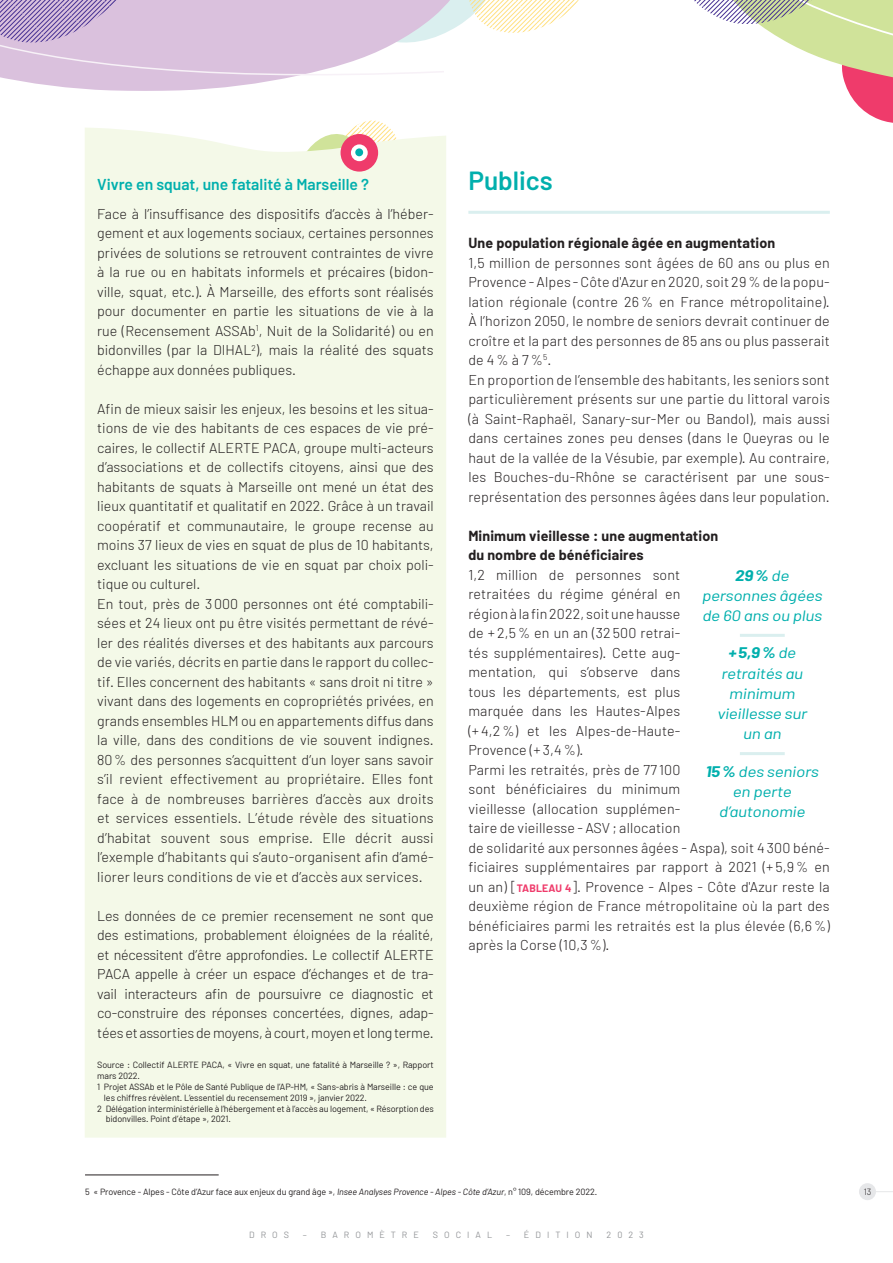
<style>
.page{position:relative;width:893px;height:1263px;background:#fff}
.page>*{position:absolute;margin:0;border:0;box-sizing:border-box;transform-origin:0 0}
.t1{font:600 26.25px "Barlow";color:#00afad}
.t2{font:600 15.75px "Barlow";color:#00afad}
.t3{font:italic 15px/20.2px "Barlow";letter-spacing:-.015em;color:#00afad;text-align:center;scale:1.15 1}
.t4{font:300 14.25px/19.5px "Barlow";letter-spacing:.01em;color:#231f20}
.t5{font:700 14.25px/19.5px "Barlow";letter-spacing:.01em;color:#231f20}
.t6{font:9px "Barlow";letter-spacing:-.01em;color:#231f20}
.t7{font:9px "Barlow";letter-spacing:.67em;color:#939598}
.t8{font:300 9px "Barlow";color:#231f20}
.s1{font-weight:700;font-size:10.5px;color:#ef3b6b}
.s2{font-weight:700}
.s3{font-style:italic}
</style>
<div class="page">
<div style="left:85px;top:128px;width:361px;height:1009px;background:#f4f9e8"></div>
<svg style="left:292px;top:120px;width:122px;height:145px;background:#f4efe1"></svg>
<div style="left:355px;top:148px;width:8px;height:8px;background:#00afad;border-radius:50%"></div>
<svg style="left:876px;top:1191px;width:17px;height:1px"></svg>
<div style="left:859px;top:1183px;width:17px;height:17px;background:#e6e7e9;border-radius:50%"></div>
<svg style="left:763px;top:0;width:130px;height:123px"></svg>
<svg style="left:694px;top:0;width:161px;height:27px;fill:#d0e39a"></svg>
<svg style="left:505px;top:0;width:74px;height:33px"></svg>
<svg style="left:0;top:0;width:505px;height:91px"></svg>
<hr style="left:468px;top:211px;width:362px;height:3px;background:#daefef">
<hr style="left:85px;top:1174px;width:134px;height:1px;background:#231f20">
<hr style="left:740px;top:634px;width:45px;height:3px;background:#daefef">
<hr style="left:740px;top:752px;width:45px;height:3px;background:#daefef">
<p class="t2" style="left:97px;top:174px;width:273px">Vivre en squat, une fatalité à Marseille ?</p>
<p class="t4" style="left:97px;top:204px;width:338px;text-align:justify">Face à l’insuffisance des dispositifs d’accès à l’héber&shy;gement et aux logements sociaux, certaines personnes privées de solutions se retrouvent contraintes de vivre à la rue ou en habitats informels et précaires (bidon&shy;ville, squat, etc.). À Marseille, des efforts sont réalisés pour documenter en partie les situations de vie à la rue (Recensement ASSAb<sup>1</sup>, Nuit de la Solidarité) ou en bidonvilles (par la DIHAL<sup>2</sup>), mais la réalité des squats échappe aux données publiques.</p>
<p class="t4" style="left:97px;top:399px;width:338px">Afin de mieux saisir les enjeux, les besoins et les situa&shy;tions de vie des habitants de ces espaces de vie pré&shy;caires, le collectif ALERTE PACA, groupe multi-acteurs d’associations et de collectifs citoyens, ainsi que des habitants de squats à Marseille ont mené un état des lieux quantitatif et qualitatif en 2022. Grâce à un travail coopératif et communautaire, le groupe recense au moins 37 lieux de vies en squat de plus de 10 habitants, excluant les situations de vie en squat par choix poli&shy;tique ou culturel.<br>En tout, près de 3000 personnes ont été comptabili&shy;sées et 24 lieux ont pu être visités permettant de révé&shy;ler des réalités diverses et des habitants aux parcours de vie variés, décrits en partie dans le rapport du collec&shy;tif. Elles concernent des habitants « sans droit ni titre » vivant dans des logements en copropriétés privées, en grands ensembles HLM ou en appartements diffus dans la ville, dans des conditions de vie souvent indignes.<br>80% des personnes s’acquittent d’un loyer sans savoir s’il revient effectivement au propriétaire. Elles font face à de nombreuses barrières d’accès aux droits et services essentiels. L’étude révèle des situations d’habitat souvent sous emprise. Elle décrit aussi l’exemple d’habitants qui s’auto-organisent afin d’amé&shy;liorer leurs conditions de vie et d’accès aux services.</p>
<p class="t4" style="left:97px;top:906px;width:338px;text-align:justify">Les données de ce premier recensement ne sont que des estimations, probablement éloignées de la réalité, et nécessitent d’être approfondies. Le collectif ALERTE PACA appelle à créer un espace d’échanges et de tra&shy;vail interacteurs afin de poursuivre ce diagnostic et co-construire des réponses concertées, dignes, adap&shy;tées et assorties de moyens, à court, moyen et long terme.</p>
<p class="t6" style="left:97px;top:1059px;width:338px">Source : Collectif ALERTE PACA, « Vivre en squat, une fatalité à Marseille ? », Rapport</p>
<p class="t6" style="left:97px;top:1070px;width:44px">mars 2022.</p>
<p class="t6" style="left:97px;top:1081px;width:338px">1 Projet ASSAb et le Pôle de Santé Publique de l’AP-HM, « Sans-abris à Marseille : ce que</p>
<p class="t6" style="left:104px;top:1092px;width:265px">les chiffres révèlent. L’essentiel du recensement 2019 », janvier 2022.</p>
<p class="t6" style="left:97px;top:1103px;width:338px">2 Délégation interministérielle à l’hébergement et à l’accès au logement, « Résorption des</p>
<p class="t6" style="left:106px;top:1113px;width:127px">bidonvilles. Point d’étape », 2021.</p>
<h1 class="t1" style="left:468px;top:164px;width:86px">Publics</h1>
<p class="t5" style="left:468px;top:233px;width:308px">Une population régionale âgée en augmentation</p>
<p class="t4" style="left:468px;top:252px;width:363px">1,5 million de personnes sont âgées de 60 ans ou plus en Provence - Alpes - Côte d'Azur en 2020, soit 29 % de la popu&shy;lation régionale (contre 26 % en France métropolitaine).<br>À l’horizon 2050, le nombre de seniors devrait continuer de croître et la part des personnes de 85 ans ou plus passerait de 4 % à 7 %<sup>5</sup>.<br>En proportion de l’ensemble des habitants, les seniors sont particulièrement présents sur une partie du littoral varois (à Saint-Raphaël, Sanary-sur-Mer ou Bandol), mais aussi dans certaines zones peu denses (dans le Queyras ou le haut de la vallée de la Vésubie, par exemple). Au contraire, les Bouches-du-Rhône se caractérisent par une sous&shy;représentation des personnes âgées dans leur population.</p>
<p class="t5" style="left:468px;top:526px;width:251px">Minimum vieillesse : une augmentation du nombre de bénéficiaires</p>
<p class="t4" style="left:468px;top:564px;width:363px">1,2 million de personnes sont<br>retraitées du régime général en<br>région à la fin 2022, soit une hausse<br>de + 2,5 % en un an (32 500 retrai-<br>tés supplémentaires). Cette aug-<br>mentation, qui s’observe dans<br>tous les départements, est plus<br>marquée dans les Hautes-Alpes<br>(+ 4,2 %) et les Alpes-de-Haute-<br>Provence (+ 3,4 %).<br>Parmi les retraités, près de 77 100<br>sont bénéficiaires du minimum<br>vieillesse (allocation supplémen-<br>taire de vieillesse - ASV ; allocation<br>de solidarité aux personnes âgées - Aspa), soit 4 300 béné&shy;ficiaires supplémentaires par rapport à 2021 (+ 5,9 % en un an) [<span class="s1">TABLEAU 4</span>]. Provence - Alpes - Côte d'Azur reste la deuxième région de France métropolitaine où la part des bénéficiaires parmi les retraités est la plus élevée (6,6 %) après la Corse (10,3 %).</p>
<p class="t3" style="left:702px;top:565px;width:106px"><span class="s2">29%</span> de personnes âgées de 60 ans ou plus</p>
<p class="t3" style="left:717px;top:642px;width:80px"><span class="s2">+5,9%</span> de retraités au minimum vieillesse sur un an</p>
<p class="t3" style="left:706px;top:761px;width:100px"><span class="s2">15%</span> des seniors en perte d’autonomie</p>
<p class="t6" style="left:85px;top:1186px;width:514px">5 « Provence - Alpes - Côte d’Azur face aux enjeux du grand âge », <span class="s3">Insee Analyses Provence - Alpes - Côte d’Azur</span>, n° 109, décembre 2022.</p>
<p class="t7" style="left:249px;top:1229px;width:42px">DROS</p>
<p class="t7" style="left:303px;top:1229px;width:117px">– BAROMÈTRE</p>
<p class="t7" style="left:433px;top:1229px;width:61px">SOCIAL</p>
<p class="t7" style="left:506px;top:1229px;width:88px">– ÉDITION</p>
<p class="t7" style="left:606px;top:1229px;width:39px">2023</p>
<p class="t8" style="left:864px;top:1186px;width:9px">13</p>
</div>
